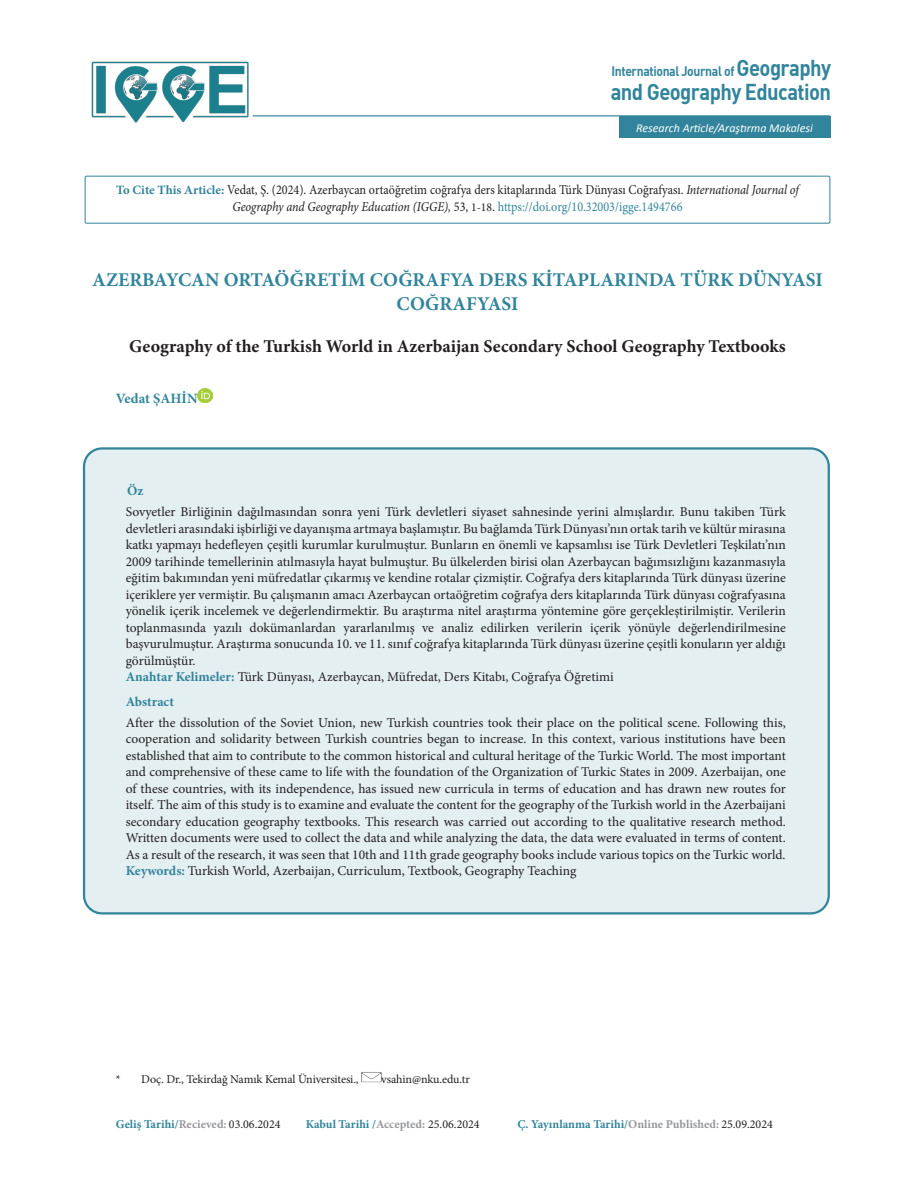
<style>
.page{position:relative;width:915px;height:1191px;background:#fff}
.page>*{position:absolute;margin:0;border:0;box-sizing:border-box;transform-origin:0 0}
.t1{font:700 22.5px "DI Nbek";letter-spacing:-.03em;color:#31849b;scale:.9 1}
.t2{font:700 19.5px/24px "Minion Pro";color:#31849b;text-align:center}
.h1_1{font:700 18px "Minion Pro";color:#231f20}
.author{font:700 14.25px "Minion Pro";color:#31849b}
.AbstractTxtTR{font:13.5px/16.5px "Minion Pro";color:#231f20;text-align:justify}
.How_to_cite_this_article{font:13.5px/16.5px "Minion Pro";color:#231f20;text-align:center;scale:.9 1}
.t3{font:700 13.5px "DI Nbek";letter-spacing:-.03em;color:#31849b;scale:.9 1}
.AbstractH{font:700 13.5px "Minion Pro";color:#31849b}
.t4{font:700 12px "Minion Pro";color:#31849b}
.footnotes{font:12px "Minion Pro";letter-spacing:-.01em;color:#231f20}
.t5{font:italic 12px "Calibri";color:#fff}
.s1{font-size:22.5px}
.s2{font-weight:700;font-size:12.75px;color:#31849b}
.s3{font-style:italic}
.s4{font-size:12px}
.s5{font-size:12.75px}
.s6{color:#31849b}
.s7{font-weight:700;color:#31849b}
.s8{color:#95979a}
.s9{font-weight:400;color:#231f20}
</style>
<div class="page">
<div style="left:619px;top:116px;width:210px;height:22px;background:#31849b"></div>
<hr style="left:253px;top:115px;width:576px;height:1px;background:#31849b">
<img style="left:91px;top:61px;width:157px;height:62px">
<img style="left:361px;top:1072px;width:20px;height:10px">
<div style="left:85px;top:176px;width:745px;height:47px;border:1px solid #31849b;border-radius:2px"></div>
<div style="left:84px;top:448px;width:744px;height:465px;background:#e4eff2;border-radius:18px"></div>
<div style="left:83px;top:447px;width:746px;height:467px;border:2px solid #31849b;border-radius:18px"></div>
<img style="left:197px;top:388px;width:15px;height:15px">
<p class="t3" style="left:611px;top:63px;width:245px">International Journal of <span class="s1">Geography</span></p>
<h1 class="t1" style="left:610px;top:77px;width:246px">and Geography Education</h1>
<p class="t5" style="left:636px;top:120px;width:178px">Research Article/Araştırma Makalesi</p>
<p class="How_to_cite_this_article" style="left:116px;top:182px;width:759px"><span class="s2">To Cite This Article:</span> Vedat, Ş. (2024). Azerbaycan ortaöğretim coğrafya ders kitaplarında Türk Dünyası Coğrafyası. <span class="s3">International Journal of<br>Geography and Geography Education (IGGE),</span> 53, <span class="s4">1-18</span><span class="s5">.</span> <span class="s6">https://doi.org/10.32003/igge.1494766</span></p>
<p class="t2" style="left:92px;top:267px;width:731px">AZERBAYCAN ORTAÖĞRETİM COĞRAFYA DERS KİTAPLARINDA TÜRK DÜNYASI<br>COĞRAFYASI</p>
<p class="h1_1" style="left:129px;top:333px;width:658px">Geography of the Turkish World in Azerbaijan Secondary School Geography Textbooks</p>
<p class="author" style="left:116px;top:388px;width:83px">Vedat ŞAHİN</p>
<p class="AbstractH" style="left:127px;top:481px;width:18px">Öz</p>
<p class="AbstractTxtTR" style="left:126px;top:503px;width:661px">Sovyetler Birliğinin dağılmasından sonra yeni Türk devletleri siyaset sahnesinde yerini almışlardır. Bunu takiben Türk devletleri arasındaki işbirliği ve dayanışma artmaya başlamıştır. Bu bağlamda Türk Dünyası’nın ortak tarih ve kültür mirasına katkı yapmayı hedefleyen çeşitli kurumlar kurulmuştur. Bunların en önemli ve kapsamlısı ise Türk Devletleri Teşkilatı’nın 2009 tarihinde temellerinin atılmasıyla hayat bulmuştur. Bu ülkelerden birisi olan Azerbaycan bağımsızlığını kazanmasıyla eğitim bakımından yeni müfredatlar çıkarmış ve kendine rotalar çizmiştir. Coğrafya ders kitaplarında Türk dünyası üzerine içeriklere yer vermiştir. Bu çalışmanın amacı Azerbaycan ortaöğretim coğrafya ders kitaplarında Türk dünyası coğrafyasına yönelik içerik incelemek ve değerlendirmektir. Bu araştırma nitel araştırma yöntemine göre gerçekleştirilmiştir. Verilerin toplanmasında yazılı dokümanlardan yararlanılmış ve analiz edilirken verilerin içerik yönüyle değerlendirilmesine başvurulmuştur. Araştırma sonucunda 10. ve 11. sınıf coğrafya kitaplarında Türk dünyası üzerine çeşitli konuların yer aldığı görülmüştür.</p>
<p class="AbstractTxtTR" style="left:126px;top:668px;width:489px"><span class="s7">Anahtar Kelimeler:</span> Türk Dünyası, Azerbaycan, Müfredat, Ders Kitabı, Coğrafya Öğretimi</p>
<p class="AbstractH" style="left:126px;top:692px;width:50px">Abstract</p>
<p class="AbstractTxtTR" style="left:126px;top:714px;width:661px">After the dissolution of the Soviet Union, new Turkish countries took their place on the political scene. Following this, cooperation and solidarity between Turkish countries began to increase. In this context, various institutions have been established that aim to contribute to the common historical and cultural heritage of the Turkic World. The most important and comprehensive of these came to life with the foundation of the Organization of Turkic States in 2009. Azerbaijan, one of these countries, with its independence, has issued new curricula in terms of education and has drawn new routes for itself. The aim of this study is to examine and evaluate the content for the geography of the Turkish world in the Azerbaijani secondary education geography textbooks. This research was carried out according to the qualitative research method.<br>Written documents were used to collect the data and while analyzing the data, the data were evaluated in terms of content.<br>As a result of the research, it was seen that 10th and 11th grade geography books include various topics on the Turkic world.</p>
<p class="AbstractTxtTR" style="left:126px;top:863px;width:452px"><span class="s7">Keywords:</span> Turkish World, Azerbaijan, Curriculum, Textbook, Geography Teaching</p>
<p class="footnotes" style="left:116px;top:1070px;width:244px">* Doç. Dr., Tekirdağ Namık Kemal Üniversitesi.,</p>
<p class="footnotes" style="left:381px;top:1070px;width:90px">vsahin@nku.edu.tr</p>
<p class="t4" style="left:116px;top:1116px;width:166px">Geliş Tarihi/<span class="s8">Recieved:</span> <span class="s9">03.06.2024</span></p>
<p class="t4" style="left:306px;top:1116px;width:175px">Kabul Tarihi /<span class="s8">Accepted:</span> <span class="s9">25.06.2024</span></p>
<p class="t4" style="left:517px;top:1116px;width:257px">Ç. Yayınlanma Tarihi/<span class="s8">Online Published:</span> <span class="s9">25.09.2024</span></p>
</div>
